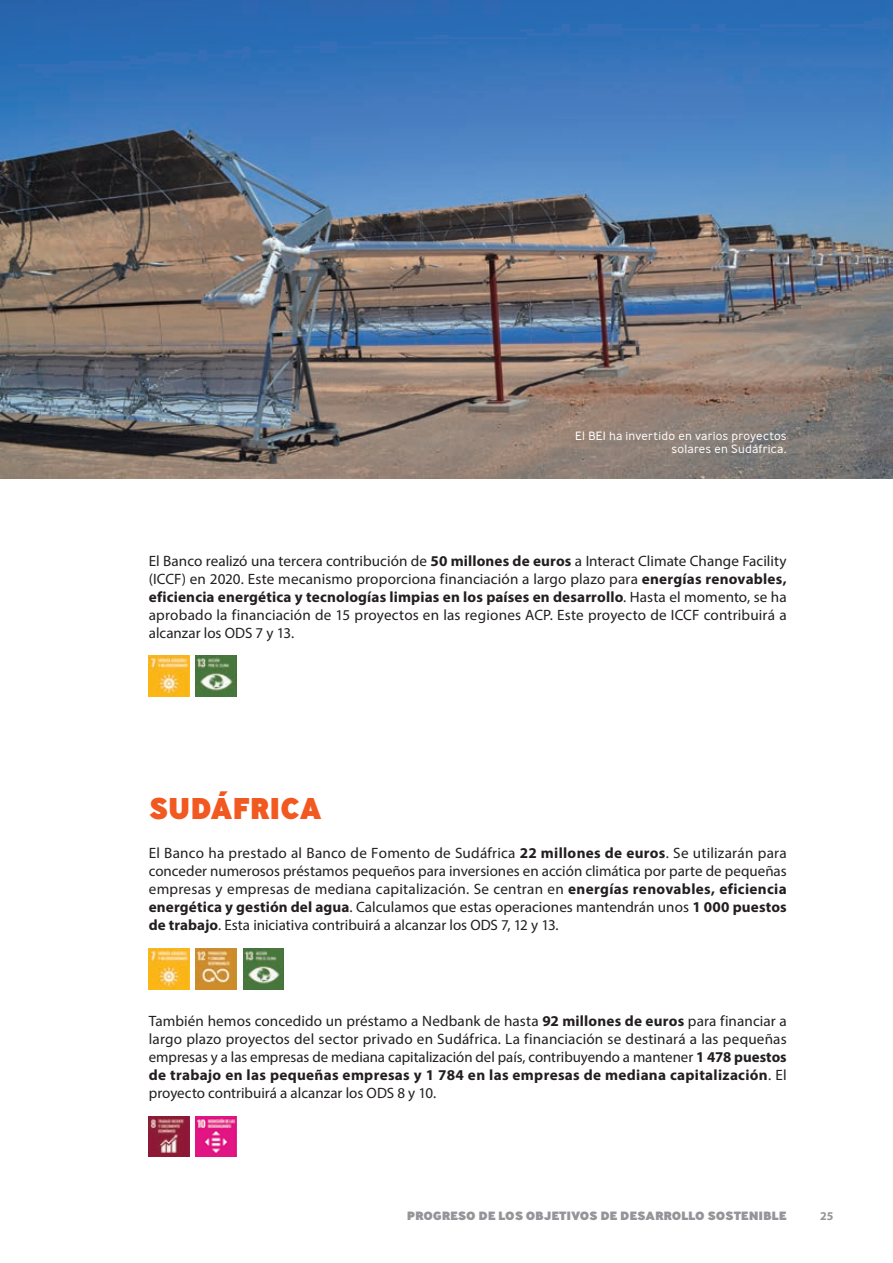
<style>
.page{position:relative;width:893px;height:1263px;background:#fff}
.page>*{position:absolute;margin:0;border:0;box-sizing:border-box;transform-origin:0 0}
._03_TXT_COURANT_EN{font:800 30px "Ministry";letter-spacing:-.005em;color:#f15921}
._03_TXT_COURANT_EN-2{font:15px/18px "Myriad Pro";color:#231f20;text-align:justify}
._03_legende_photo{font:300 12px/13.5px "Ministry";letter-spacing:.015em;color:#fff;text-align:right}
.t1{font:800 12px "Ministry";letter-spacing:-.01em;color:#939598;scale:1.09 1}
.t2{font:700 12px "Myriad Pro";color:#939598}
.s1{font-weight:700}
</style>
<div class="page">
<img style="left:149px;top:656px;width:41px;height:40px">
<img style="left:196px;top:656px;width:41px;height:40px">
<img style="left:149px;top:948px;width:41px;height:41px">
<img style="left:196px;top:948px;width:41px;height:41px">
<img style="left:243px;top:948px;width:41px;height:41px">
<img style="left:149px;top:1116px;width:41px;height:41px">
<img style="left:196px;top:1116px;width:41px;height:41px">
<img style="left:0;top:0;width:893px;height:478px">
<p class="_03_legende_photo" style="left:575px;top:429px;width:213px">El BEI ha invertido en varios proyectos solares en Sudáfrica.</p>
<p class="_03_TXT_COURANT_EN-2" style="left:149px;top:551px;width:639px">El Banco realizó una tercera contribución de <span class="s1">50 millones de euros</span> a Interact Climate Change Facility (ICCF) en 2020. Este mecanismo proporciona financiación a largo plazo para <span class="s1">energías renovables, eficiencia energética y tecnologías limpias en los países en desarrollo</span>. Hasta el momento, se ha aprobado la financiación de 15 proyectos en las regiones ACP. Este proyecto de ICCF contribuirá a alcanzar los ODS 7 y 13.</p>
<p class="_03_TXT_COURANT_EN" style="left:149px;top:788px;width:174px">SUDÁFRICA</p>
<p class="_03_TXT_COURANT_EN-2" style="left:149px;top:844px;width:639px">El Banco ha prestado al Banco de Fomento de Sudáfrica <span class="s1">22 millones de euros</span>. Se utilizarán para conceder numerosos préstamos pequeños para inversiones en acción climática por parte de pequeñas empresas y empresas de mediana capitalización. Se centran en <span class="s1">energías renovables, eficiencia energética y gestión del agua</span>. Calculamos que estas operaciones mantendrán unos <span class="s1">1 000 puestos de trabajo</span>. Esta iniciativa contribuirá a alcanzar los ODS 7, 12 y 13.</p>
<p class="_03_TXT_COURANT_EN-2" style="left:149px;top:1012px;width:639px">También hemos concedido un préstamo a Nedbank de hasta <span class="s1">92 millones de euros</span> para financiar a largo plazo proyectos del sector privado en Sudáfrica. La financiación se destinará a las pequeñas empresas y a las empresas de mediana capitalización del país, contribuyendo a mantener <span class="s1">1 478 puestos de trabajo en las pequeñas empresas y 1 784 en las empresas de mediana capitalización</span>. El proyecto contribuirá a alcanzar los ODS 8 y 10.</p>
<p class="t1" style="left:407px;top:1208px;width:350px">PROGRESO DE LOS OBJETIVOS DE DESARROLLO SOSTENIBLE</p>
<p class="t2" style="left:820px;top:1208px;width:15px">25</p>
</div>
